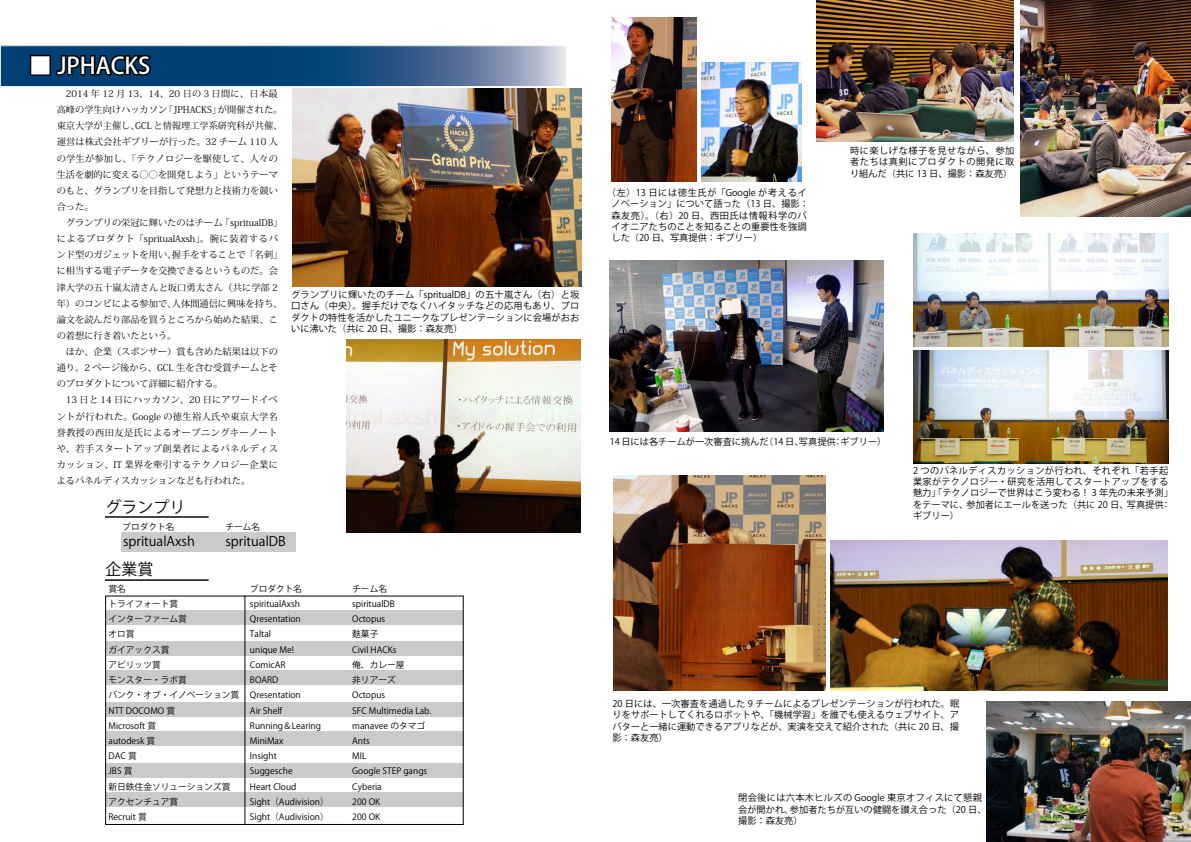
<style>
.page{position:relative;width:1191px;height:842px;background:#fff}
.page>*{position:absolute;margin:0;border:0;box-sizing:border-box;transform-origin:0 0}
.t1{font:500 22.7px "Koz Go Pro";color:#fff}
.t2{font:16px "Koz Go Pr 6 N Regular 90 msp RKSJ H";color:#000}
.t3{font:13.1px "Koz Go Pr 6 N Regular 90 msp RKSJ H";color:#000}
.t4{font:9.2px/16.1px "Koz Min Pro";color:#000}
.t5{font:9.2px/11.3px "Koz Go Pro";letter-spacing:.005em;color:#000;text-align:justify}
.t6{font:9.2px/11.3px "Koz Go Pro";letter-spacing:.03em;color:#000}
.t7{font:8.7px/15.2px "Koz Go Pr 6 N Regular 90 msp RKSJ H";color:#000}
</style>
<div class="page">
<svg style="left:2px;top:47px;width:563px;height:38px;background:#2b5b88"></svg>
<div style="left:0;top:45px;width:567px;height:42px;border:1px solid #fff"></div>
<div style="left:30px;top:55px;width:21px;height:21px;border:3px solid #000"></div>
<svg style="left:54px;top:45px;width:99px;height:32px;background:#082a46"></svg>
<svg style="left:105px;top:595px;width:358px;height:230px"></svg>
<div style="left:122px;top:532px;width:174px;height:20px;background:#c9caca"></div>
<hr style="left:105px;top:516px;width:104px;height:2px;background:#000">
<hr style="left:105px;top:579px;width:104px;height:2px;background:#000">
<img style="left:292px;top:88px;width:289px;height:198px">
<img style="left:346px;top:340px;width:234px;height:193px">
<img style="left:609px;top:261px;width:274px;height:171px">
<img style="left:986px;top:702px;width:205px;height:140px">
<img style="left:611px;top:17px;width:86px;height:165px">
<img style="left:701px;top:62px;width:101px;height:120px">
<img style="left:816px;top:0;width:197px;height:142px">
<img style="left:1020px;top:0;width:171px;height:216px">
<img style="left:913px;top:233px;width:255px;height:113px">
<img style="left:913px;top:350px;width:255px;height:113px">
<img style="left:613px;top:476px;width:212px;height:214px">
<img style="left:831px;top:540px;width:336px;height:150px">
<h1 class="t1" style="left:6px;top:51px;width:146px">　■ JPHACKS</h1>
<p class="t4" style="left:57px;top:85px;width:227px">　2014 年 12 月 13、14、20 日の３日間に、日本最高峰の学生向けハッカソン「JPHACKS」が開催された。東京大学が主催し、GCL と情報理工学系研究科が共催、運営は株式会社ギブリーが行った。32 チーム 110 人の学生が参加し、「テクノロジーを駆使して、人々の生活を劇的に変える◯◯を開発しよう」というテーマのもと、グランプリを目指して発想力と技術力を競い合った。<br>　グランプリの栄冠に輝いたのはチーム「spritualDB」によるプロダクト「spritualAxsh」。腕に装着するバンド型のガジェットを用い、握手をすることで「名刺」に相当する電子データを交換できるというものだ。会津大学の五十嵐太清さんと坂口勇太さん（共に学部 2年）のコンビによる参加で、人体間通信に興味を持ち、論文を読んだり部品を買うところから始めた結果、この着想に行き着いたという。<br>　ほか、企業（スポンサー）賞も含めた結果は以下の通り。2 ページ後から、GCL 生を含む受賞チームとそのプロダクトについて詳細に紹介する。<br>　13 日と 14 日にハッカソン、20 日にアワードイベントが行われた。Google の徳生裕人氏や東京大学名誉教授の西田友是氏によるオープニングキーノートや、若手スタートアップ創業者によるパネルディスカッション、IT 業界を牽引するテクノロジー企業によるパネルディスカッションなども行われた。</p>
<h2 class="t2" style="left:106px;top:498px;width:81px">グランプリ</h2>
<p class="t7" style="left:122px;top:519px;width:54px">プロダクト名</p>
<p class="t7" style="left:225px;top:519px;width:36px">チーム名</p>
<p class="t5" style="left:291px;top:289px;width:290px">グランプリに輝いたのチーム「spritualDB」の五十嵐さん（右）と坂口さん（中央）。握手だけでなくハイタッチなどの応用もあり、プロダクトの特性を活かしたユニークなプレゼンテーションに会場がおおいに沸いた（共に 20 日、撮影：森友亮）</p>
<h3 class="t3" style="left:123px;top:534px;width:73px">spritualAxsh</h3>
<h3 class="t3" style="left:225px;top:534px;width:62px">spritualDB</h3>
<p class="t7" style="left:109px;top:581px;width:19px">賞名</p>
<p class="t7" style="left:250px;top:581px;width:54px">プロダクト名</p>
<p class="t7" style="left:352px;top:581px;width:36px">チーム名</p>
<h2 class="t2" style="left:106px;top:560px;width:49px">企業賞</h2>
<p class="t7" style="left:109px;top:596px;width:132px">トライフォート賞<br>インターファーム賞<br>オロ賞<br>ガイアックス賞<br>アピリッツ賞<br>モンスター・ラボ賞<br>バンク・オブ・イノベーション賞<br>NTT DOCOMO 賞<br>Microsoft 賞<br>autodesk 賞<br>DAC 賞<br>JBS 賞<br>新日鉄住金ソリューションズ賞アクセンチュア賞<br>Recruit 賞</p>
<p class="t7" style="left:250px;top:596px;width:80px">spiritualAxsh<br>Qresentation<br>Taltal<br>unique Me!<br>ComicAR<br>BOARD<br>Qresentation<br>Air Shelf<br>Running＆Learing<br>MiniMax<br>Insight<br>Suggesche<br>Heart Cloud<br>Sight（Audivision）<br>Sight（Audivision）</p>
<p class="t7" style="left:352px;top:596px;width:81px">spiritualDB<br>Octopus<br>麩菓子<br>Civil HACKs<br>俺、カレー屋<br>非リアーズ<br>Octopus<br>SFC Multimedia Lab. manavee のタマゴ<br>Ants<br>MIL<br>Google STEP gangs<br>Cyberia<br>200 OK<br>200 OK</p>
<p class="t5" style="left:611px;top:187px;width:199px;text-align:left;text-indent:-5px">（左）13 日には徳生氏が「Google が考えるイノベーション」について語った（13 日、撮影：森友亮）。（右）20 日、西田氏は情報科学のパイオニアたちのことを知ることの重要性を強調した（20 日、写真提供：ギブリー）</p>
<p class="t5" style="left:850px;top:145px;width:166px">時に楽しげな様子を見せながら、参加者たちは真剣にプロダクトの開発に取り組んだ（共に 13 日、撮影：森友亮）</p>
<p class="t5" style="left:609px;top:436px;width:278px">14 日には各チームが一次審査に挑んだ（14 日、写真提供：ギブリー）</p>
<p class="t6" style="left:913px;top:465px;width:261px">2 つのパネルディスカッションが行われ、それぞれ「若手起業家がテクノロジー・研究を活用してスタートアップをする魅力」「テクノロジーで世界はこう変わる！ 3 年先の未来予測」をテーマに、参加者にエールを送った（共に 20 日、写真提供：ギブリー）</p>
<p class="t5" style="left:612px;top:698px;width:348px">20 日には、一次審査を通過した 9 チームによるプレゼンテーションが行われた。眠りをサポートしてくれるロボットや、「機械学習」を誰でも使えるウェブサイト、アバターと一緒に運動できるアプリなどが、実演を交えて紹介された（共に 20 日、撮影：森友亮）</p>
<p class="t5" style="left:738px;top:792px;width:250px;text-align:left">閉会後には六本木ヒルズの Google 東京オフィスにて懇親会が開かれ、参加者たちが互いの健闘を讃え合った（20 日、撮影：森友亮）</p>
</div>
